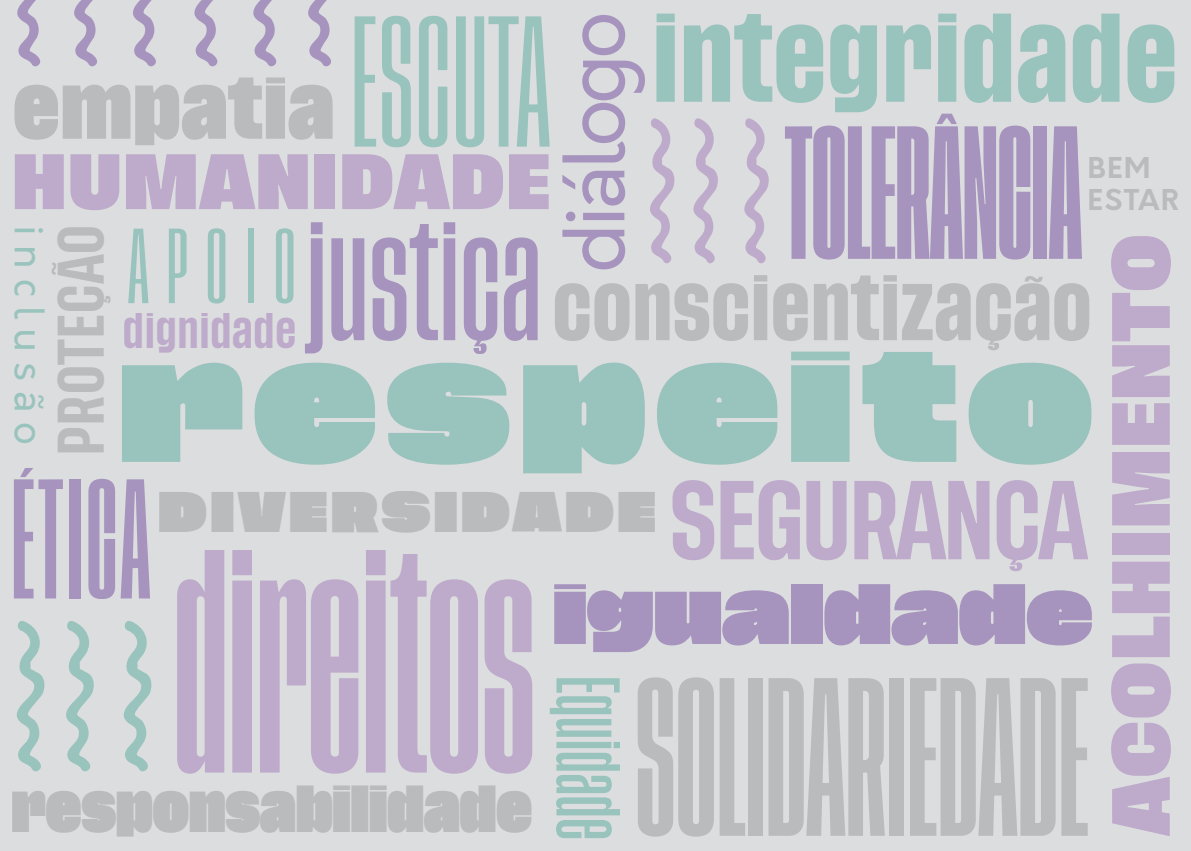
<style>
.page{position:relative;width:1191px;height:851px;background:#fff}
.page>*{position:absolute;margin:0;border:0;box-sizing:border-box;transform-origin:0 0}
.t1{font:700 234px "Tusker Grotesk 2700";color:#beaaca}
.t2{font:700 166.8px "Tusker Grotesk 2700";color:#babbbc}
.t3{font:140.2px "Tusker Grotesk 2800 Super";color:#a694be}
.t4{font:500 137.8px "Tusker Grotesk 2500";color:#99c3bd;scale:1.1 1}
.t5{font:700 126px "Tusker Grotesk 2700";letter-spacing:.03em;color:#a694be}
.t6{font:500 124px "Tusker Grotesk 3500";color:#a694be}
.t7{font:116.4px "Tusker Grotesk 9800 Super";letter-spacing:.09em;color:#99c3bd}
.t8{font:600 92.8px "Tusker Grotesk 6600";color:#99c3bd}
.t9{font:500 82.8px "Tusker Grotesk 6500";letter-spacing:-.05em;color:#beaaca}
.t10{font:82.6px "Orkney";letter-spacing:-.05em;color:#a694be}
.t11{font:500 78.8px "Tusker Grotesk 2500";letter-spacing:.185em;color:#99c3bd;scale:1.17 1}
.t12{font:600 68.4px "Tusker Grotesk 6600";color:#babbbc}
.t13{font:500 66.8px "Tusker Grotesk 3500";color:#99c3bd}
.t14{font:700 64.4px "Tusker Grotesk 7700";color:#babbbc}
.t15{font:63px "Tusker Grotesk 9800 Super";color:#a694be}
.t16{font:700 61px "Tusker Grotesk 8700";color:#beaaca}
.t17{font:700 58px "Tusker Grotesk 8700";color:#beaaca}
.t18{font:500 49px "Tusker Grotesk 6500";letter-spacing:-.005em;color:#babbbc}
.t19{font:48.8px "Tusker Grotesk 7800 Super";color:#babbbc}
.t20{font:42px "Tusker Grotesk 9800 Super";letter-spacing:.095em;color:#babbbc}
.t21{font:40px "Orkney";letter-spacing:.245em;color:#99c3bd}
.t22{font:500 37px "Tusker Grotesk 6500";color:#beaaca}
.t23{font:700 28px/32px "Orkney";letter-spacing:.05em;color:#babbbc}
</style>
<div class="page">
<div style="left:0;top:0;width:1191px;height:850px;background:#dcdddf"></div>
<svg style="left:16px;top:621px;width:29px;height:150px"></svg>
<svg style="left:66px;top:621px;width:28px;height:150px"></svg>
<svg style="left:123px;top:621px;width:29px;height:150px"></svg>
<svg style="left:650px;top:118px;width:25px;height:145px"></svg>
<svg style="left:693px;top:118px;width:25px;height:145px"></svg>
<svg style="left:744px;top:118px;width:25px;height:145px"></svg>
<hr style="left:305px;top:351px;width:232px;height:3px;background:#a694be">
<hr style="left:124px;top:351px;width:171px;height:1px;background:#beaaca">
<svg style="left:17px;top:0;width:24px;height:66px"></svg>
<svg style="left:74px;top:0;width:23px;height:66px"></svg>
<svg style="left:133px;top:0;width:23px;height:66px"></svg>
<svg style="left:194px;top:0;width:24px;height:66px"></svg>
<svg style="left:253px;top:0;width:24px;height:66px"></svg>
<svg style="left:308px;top:0;width:23px;height:66px"></svg>
<h3 class="t8" style="left:652px;top:3px;width:527px">integridade</h3>
<h3 class="t10" style="left:540px;top:273px;width:262px;rotate:-90deg">diálogo</h3>
<h3 class="t4" style="left:350px;top:1px;width:184px">ESCUTA</h3>
<h3 class="t14" style="left:13px;top:69px;width:323px">EMPATIA</h3>
<h3 class="t3" style="left:785px;top:111px;width:298px">TOLERÂNCIA</h3>
<p class="t17" style="left:11px;top:146px;width:541px">HUMANIDADE</p>
<p class="t23" style="left:1088px;top:152px;width:92px">BEM<br>ESTAR</p>
<h3 class="t6" style="left:305px;top:209px;width:238px">JUSTIÇA</h3>
<p class="t18" style="left:51px;top:455px;width:233px;rotate:-90deg">PROTEÇÃO</p>
<p class="t21" style="left:55px;top:225px;width:221px;rotate:90deg">inclusão</p>
<h3 class="t11" style="left:127px;top:220px;width:146px">APOIO</h3>
<p class="t16" style="left:1103px;top:835px;width:604px;rotate:-90deg">ACOLHIMENTO</p>
<h3 class="t12" style="left:552px;top:267px;width:541px">conscientização</h3>
<p class="t22" style="left:122px;top:309px;width:176px">dignidade</p>
<h3 class="t7" style="left:119px;top:335px;width:974px">respeito</h3>
<h3 class="t5" style="left:11px;top:465px;width:140px">ÉTICA</h3>
<h3 class="t9" style="left:667px;top:470px;width:422px">SEGURANÇA</h3>
<p class="t20" style="left:158px;top:486px;width:498px">DIVERSIDADE</p>
<h1 class="t1" style="left:174px;top:525px;width:363px">direitos</h1>
<p class="t15" style="left:553px;top:575px;width:541px">igualdade</p>
<h2 class="t2" style="left:635px;top:659px;width:455px">SOLIDARIEDADE</h2>
<h3 class="t13" style="left:627px;top:675px;width:166px;rotate:90deg">EQUIDADE</h3>
<p class="t19" style="left:11px;top:779px;width:522px">responsabilidade</p>
</div>
